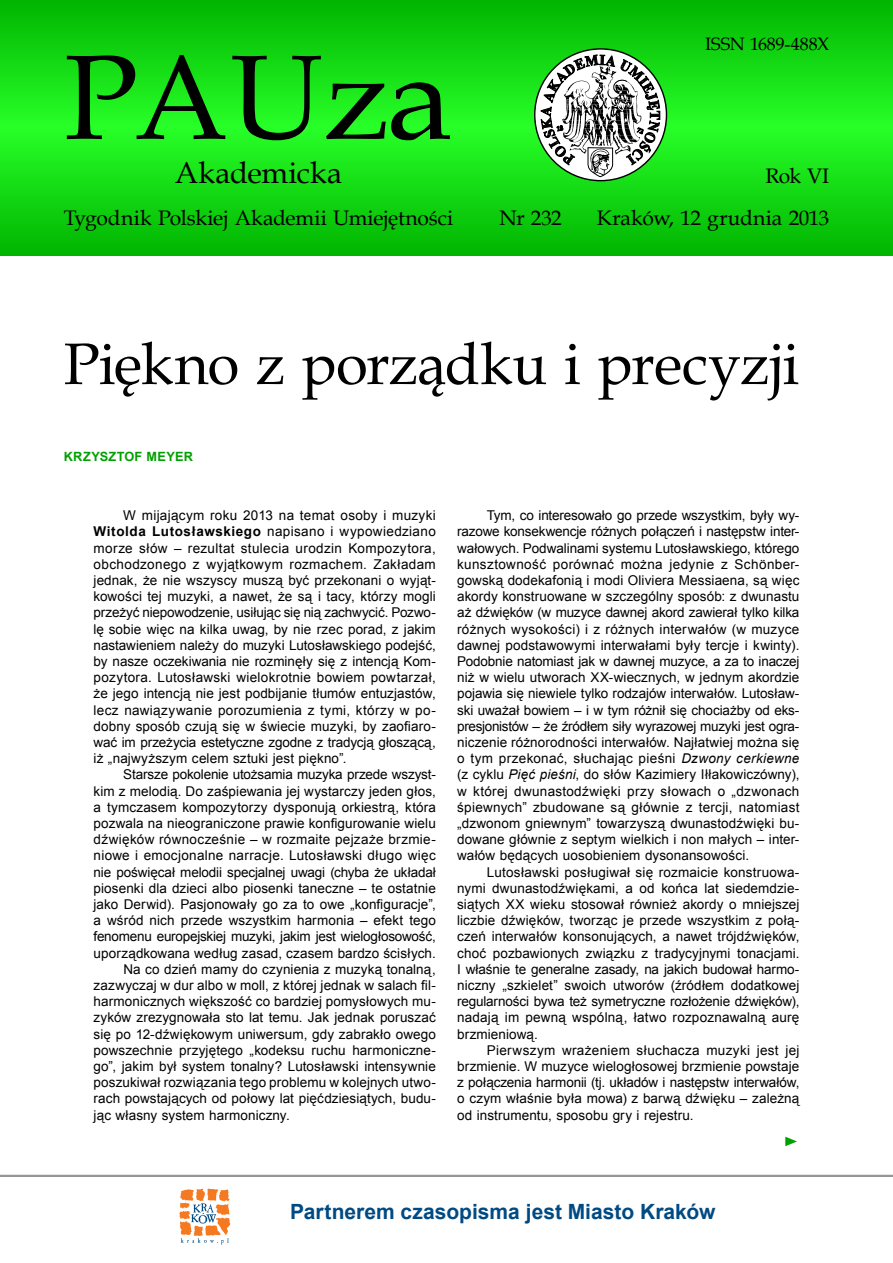
<style>
.page{position:relative;width:893px;height:1263px;background:#fff}
.page>*{position:absolute;margin:0;border:0;box-sizing:border-box;transform-origin:0 0}
.t1{font:120px "Book Antiqua";letter-spacing:-.01em;color:#000}
.t2{font:58.5px "Book Antiqua";letter-spacing:-.01em;color:#000}
.t3{font:30px "Book Antiqua";color:#000}
.t4{font:21px/42.2px "Book Antiqua";letter-spacing:-.005em;color:#000;text-align:right}
.t5{font:700 21px "Arial";color:#004a83}
.t6{font:18px "Book Antiqua";letter-spacing:-.005em;color:#000}
.t7{font:13.5px/16.2px "Arial";letter-spacing:.01em;color:#000;text-align:justify}
.t8{font:13.5px "Arial";letter-spacing:-.015em;color:#000}
.t9{font:13.5px "Arial";letter-spacing:-.01em;color:#000}
.t10{font:13.5px "Times New Roman";color:#00a000;scale:1.22 1}
.t11{font:700 12.75px "Arial";letter-spacing:.02em;color:#00a000}
.s1{font-weight:700}
.s2{font-style:italic}
</style>
<div class="page">
<svg style="left:0;top:0;width:893px;height:255px;background:#13d813"></svg>
<svg style="left:535px;top:49px;width:131px;height:132px"></svg>
<svg style="left:540px;top:46px;width:120px;height:131px"></svg>
<hr style="left:0;top:1175px;width:893px;height:2px;background:#939598">
<svg style="left:179px;top:1189px;width:51px;height:55px"></svg>
<h1 class="t1" style="left:64px;top:14px;width:390px">PAUza</h1>
<h3 class="t3" style="left:175px;top:152px;width:169px">Akademicka</h3>
<h3 class="t4" style="left:64px;top:196px;width:391px">Tygodnik Polskiej Akademii Umiejętności</h3>
<h3 class="t4" style="left:500px;top:196px;width:63px">Nr 232</h3>
<h3 class="t6" style="left:705px;top:32px;width:126px">ISSN 1689-488X</h3>
<h3 class="t4" style="left:597px;top:154px;width:234px">Rok VI<br>Kraków, 12 grudnia 2013</h3>
<h2 class="t2" style="left:64px;top:323px;width:737px">Piękno z porządku i precyzji</h2>
<p class="t11" style="left:64px;top:448px;width:131px">KRZYSZTOF MEYER</p>
<p class="t7" style="left:94px;top:507px;width:344px;text-indent:30px">W mijającym roku 2013 na temat osoby i muzyki <span class="s1">Witolda Lutosławskiego</span> napisano i wypowiedziano morze słów – rezultat stulecia urodzin Kompozytora, obchodzonego z wyjątkowym rozmachem. Zakładam jednak, że nie wszyscy muszą być przekonani o wyjąt&shy;kowości tej muzyki, a nawet, że są i tacy, którzy mogli przeżyć niepowodzenie, usiłując się nią zachwycić. Pozwo&shy;lę sobie więc na kilka uwag, by nie rzec porad, z jakim nastawieniem należy do muzyki Lutosławskiego podejść, by nasze oczekiwania nie rozminęły się z intencją Kom&shy;pozytora. Lutosławski wielokrotnie bowiem powtarzał, że jego intencją nie jest podbijanie tłumów entuzjastów, lecz nawiązywanie porozumienia z tymi, którzy w po&shy;dobny sposób czują się w świecie muzyki, by zaofiaro&shy;wać im przeżycia estetyczne zgodne z tradycją głoszącą, iż „najwyższym celem sztuki jest piękno”.</p>
<p class="t8" style="left:123px;top:766px;width:314px">Starsze pokolenie utożsamia muzyka przede wszyst-</p>
<p class="t7" style="left:94px;top:783px;width:344px">kim z melodią. Do zaśpiewania jej wystarczy jeden głos,</p>
<p class="t7" style="left:94px;top:799px;width:344px">a tymczasem kompozytorzy dysponują orkiestrą, która</p>
<p class="t7" style="left:94px;top:815px;width:344px">pozwala na nieograniczone prawie konfigurowanie wielu</p>
<p class="t7" style="left:94px;top:831px;width:344px">dźwięków równocześnie – w rozmaite pejzaże brzmie-</p>
<p class="t7" style="left:94px;top:848px;width:344px">niowe i emocjonalne narracje. Lutosławski długo więc</p>
<p class="t9" style="left:94px;top:863px;width:344px">nie poświęcał melodii specjalnej uwagi (chyba że układał</p>
<p class="t7" style="left:94px;top:880px;width:344px">piosenki dla dzieci albo piosenki taneczne – te ostatnie</p>
<p class="t7" style="left:94px;top:896px;width:344px">jako Derwid). Pasjonowały go za to owe „konfiguracje”,</p>
<p class="t7" style="left:94px;top:912px;width:344px">a wśród nich przede wszystkim harmonia – efekt tego</p>
<p class="t8" style="left:94px;top:928px;width:344px">fenomenu europejskiej muzyki, jakim jest wielogłosowość,</p>
<p class="t7" style="left:94px;top:945px;width:344px">uporządkowana według zasad, czasem bardzo ścisłych.</p>
<p class="t7" style="left:123px;top:961px;width:314px">Na co dzień mamy do czynienia z muzyką tonalną,</p>
<p class="t7" style="left:94px;top:977px;width:344px">zazwyczaj w dur albo w moll, z której jednak w salach fil-</p>
<p class="t7" style="left:94px;top:993px;width:344px">harmonicznych większość co bardziej pomysłowych mu-</p>
<p class="t7" style="left:94px;top:1010px;width:344px">zyków zrezygnowała sto lat temu. Jak jednak poruszać</p>
<p class="t7" style="left:94px;top:1026px;width:344px">się po 12-dźwiękowym uniwersum, gdy zabrakło owego</p>
<p class="t7" style="left:94px;top:1042px;width:344px">powszechnie przyjętego „kodeksu ruchu harmoniczne-</p>
<p class="t7" style="left:94px;top:1058px;width:344px">go”, jakim był system tonalny? Lutosławski intensywnie</p>
<p class="t7" style="left:94px;top:1074px;width:344px">poszukiwał rozwiązania tego problemu w kolejnych utwo-</p>
<p class="t7" style="left:94px;top:1091px;width:344px">rach powstających od połowy lat pięćdziesiątych, budu-</p>
<p class="t7" style="left:94px;top:1107px;width:198px">jąc własny system harmoniczny.</p>
<p class="t7" style="left:457px;top:507px;width:344px;text-indent:30px">Tym, co interesowało go przede wszystkim, były wy&shy;razowe konsekwencje różnych połączeń i następstw inter&shy;wałowych. Podwalinami systemu Lutosławskiego, którego kunsztowność porównać można jedynie z Schönber&shy;gowską dodekafonią i modi Oliviera Messiaena, są więc akordy konstruowane w szczególny sposób: z dwunastu aż dźwięków (w muzyce dawnej akord zawierał tylko kilka różnych wysokości) i z różnych interwałów (w muzyce dawnej podstawowymi interwałami były tercje i kwinty).<br>Podobnie natomiast jak w dawnej muzyce, a za to inaczej niż w wielu utworach XX-wiecznych, w jednym akordzie pojawia się niewiele tylko rodzajów interwałów. Lutosław&shy;ski uważał bowiem – i w tym różnił się chociażby od eks&shy;presjonistów – że źródłem siły wyrazowej muzyki jest ogra&shy;niczenie różnorodności interwałów. Najłatwiej można się o tym przekonać, słuchając pieśni <span class="s2">Dzwony cerkiewne </span>(z cyklu <span class="s2">Pięć pieśni</span>, do słów Kazimiery Iłłakowiczówny), w której dwunastodźwięki przy słowach o „dzwonach śpiewnych” zbudowane są głównie z tercji, natomiast „dzwonom gniewnym” towarzyszą dwunastodźwięki bu&shy;dowane głównie z septym wielkich i non małych – inter&shy;wałów będących uosobieniem dysonansowości.</p>
<p class="t7" style="left:457px;top:864px;width:344px;text-indent:30px">Lutosławski posługiwał się rozmaicie konstruowa&shy;nymi dwunastodźwiękami, a od końca lat siedemdzie&shy;siątych XX wieku stosował również akordy o mniejszej liczbie dźwięków, tworząc je przede wszystkim z połą&shy;czeń interwałów konsonujących, a nawet trójdźwięków, choć pozbawionych związku z tradycyjnymi tonacjami.<br>I właśnie te generalne zasady, na jakich budował harmo&shy;niczny „szkielet” swoich utworów (źródłem dodatkowej regularności bywa też symetryczne rozłożenie dźwięków), nadają im pewną wspólną, łatwo rozpoznawalną aurę brzmieniową.</p>
<p class="t7" style="left:457px;top:1042px;width:344px;text-indent:30px">Pierwszym wrażeniem słuchacza muzyki jest jej brzmienie. W muzyce wielogłosowej brzmienie powstaje z połączenia harmonii (tj. układów i następstw interwałów, o czym właśnie była mowa) z barwą dźwięku – zależną od instrumentu, sposobu gry i rejestru.</p>
<p class="t10" style="left:783px;top:1133px;width:15px">►</p>
<h3 class="t5" style="left:290px;top:1197px;width:427px">Partnerem czasopisma jest Miasto Kraków</h3>
</div>
